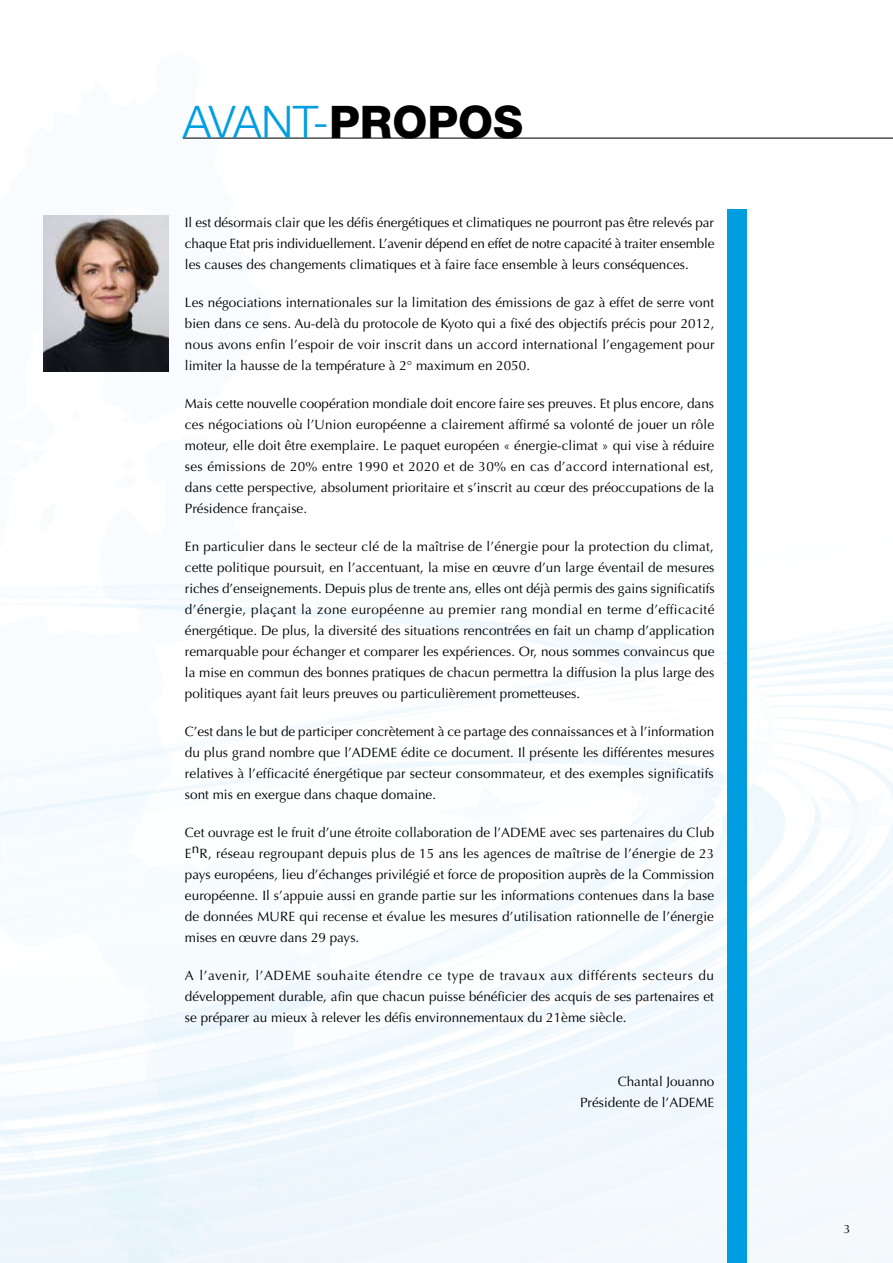
<style>
.page{position:relative;width:893px;height:1263px;background:#fff}
.page>*{position:absolute;margin:0;border:0;box-sizing:border-box;transform-origin:0 0}
.t1{font:300 45px "Helvetica Neue";letter-spacing:-.025em;color:#009ee0}
.t2{font:13.5px/21px "Optima";color:#000;text-align:justify}
.t3{font:12px "Optima";color:#000}
.s1{font-weight:800;color:#000}
</style>
<div class="page">
<img style="left:0;top:137px;width:893px;height:1126px">
<div style="left:728px;top:210px;width:19px;height:1053px;background:#009ee0"></div>
<hr style="left:183px;top:138px;width:710px;height:1px;background:#000">
<img style="left:43px;top:215px;width:126px;height:156px">
<h1 class="t1" style="left:183px;top:94px;width:342px">AVANT-<span class="s1">PROPOS</span></h1>
<p class="t2" style="left:185px;top:212px;width:531px">Il est désormais clair que les défis énergétiques et climatiques ne pourront pas être relevés par chaque Etat pris individuellement. L’avenir dépend en effet de notre capacité à traiter ensemble les causes des changements climatiques et à faire face ensemble à leurs conséquences.</p>
<p class="t2" style="left:185px;top:292px;width:531px">Les négociations internationales sur la limitation des émissions de gaz à effet de serre vont bien dans ce sens. Au-delà du protocole de Kyoto qui a fixé des objectifs précis pour 2012, nous avons enfin l’espoir de voir inscrit dans un accord international l’engagement pour limiter la hausse de la température à 2° maximum en 2050.</p>
<p class="t2" style="left:185px;top:393px;width:531px">Mais cette nouvelle coopération mondiale doit encore faire ses preuves. Et plus encore, dans ces négociations où l’Union européenne a clairement affirmé sa volonté de jouer un rôle moteur, elle doit être exemplaire. Le paquet européen « énergie-climat » qui vise à réduire ses émissions de 20% entre 1990 et 2020 et de 30% en cas d’accord international est, dans cette perspective, absolument prioritaire et s’inscrit au cœur des préoccupations de la Présidence française.</p>
<p class="t2" style="left:185px;top:536px;width:531px">En particulier dans le secteur clé de la maîtrise de l’énergie pour la protection du climat, cette politique poursuit, en l’accentuant, la mise en œuvre d’un large éventail de mesures riches d’enseignements. Depuis plus de trente ans, elles ont déjà permis des gains significatifs d’énergie, plaçant la zone européenne au premier rang mondial en terme d’efficacité énergétique. De plus, la diversité des situations rencontrées en fait un champ d’application remarquable pour échanger et comparer les expériences. Or, nous sommes convaincus que la mise en commun des bonnes pratiques de chacun permettra la diffusion la plus large des politiques ayant fait leurs preuves ou particulièrement prometteuses.</p>
<p class="t2" style="left:185px;top:721px;width:531px">C’est dans le but de participer concrètement à ce partage des connaissances et à l’information du plus grand nombre que l’ADEME édite ce document. Il présente les différentes mesures relatives à l’efficacité énergétique par secteur consommateur, et des exemples significatifs sont mis en exergue dans chaque domaine.</p>
<p class="t2" style="left:185px;top:822px;width:531px">Cet ouvrage est le fruit d’une étroite collaboration de l’ADEME avec ses partenaires du Club EnR, réseau regroupant depuis plus de 15 ans les agences de maîtrise de l’énergie de 23 pays européens, lieu d’échanges privilégié et force de proposition auprès de la Commission européenne. Il s’appuie aussi en grande partie sur les informations contenues dans la base de données MURE qui recense et évalue les mesures d’utilisation rationnelle de l’énergie mises en œuvre dans 29 pays.</p>
<p class="t2" style="left:185px;top:965px;width:531px">A l’avenir, l’ADEME souhaite étendre ce type de travaux aux différents secteurs du développement durable, afin que chacun puisse bénéficier des acquis de ses partenaires et se préparer au mieux à relever les défis environnementaux du 21ème siècle.</p>
<p class="t2" style="left:580px;top:1071px;width:136px;text-align:right">Chantal Jouanno<br>Présidente de l’ADEME</p>
<p class="t3" style="left:844px;top:1222px;width:8px">3</p>
</div>
